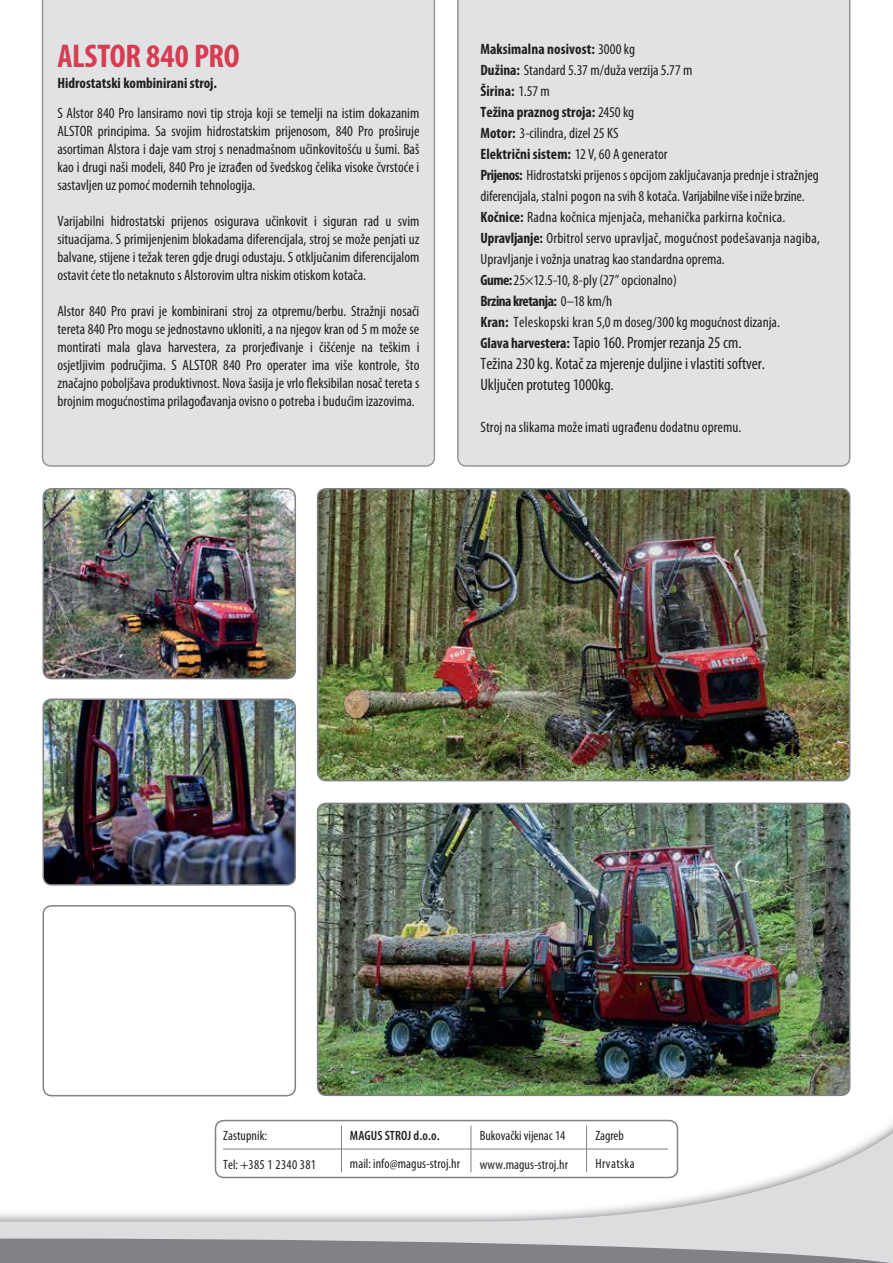
<style>
.page{position:relative;width:893px;height:1263px;background:#fff}
.page>*{position:absolute;margin:0;border:0;box-sizing:border-box;transform-origin:0 0}
.t1{font:700 condensed 33px "Myriad Pro";letter-spacing:-.01em;color:#d63d52}
.t2{font:condensed 16.5px/21px "Myriad Pro";color:#231f20}
.t3{font:condensed 15px/21px "Myriad Pro";color:#231f20;text-align:justify}
.t4{font:700 condensed 15px "Myriad Pro";color:#231f20}
.t5{font:condensed 13.5px/28.5px "Myriad Pro";letter-spacing:.005em;color:#231f20}
.t6{font:condensed 13.5px/27.9px "Myriad Pro";letter-spacing:.03em;color:#231f20}
.s1{font-weight:700}
.s2{font-weight:700;font-size:15px}
.s3{font-weight:600}
</style>
<div class="page">
<div style="left:42px;top:0;width:393px;height:467px;background:#e1e2e3"></div>
<div style="left:457px;top:0;width:393px;height:467px;background:#e1e2e3"></div>
<svg style="left:0;top:1093px;width:893px;height:145px"></svg>
<svg style="left:0;top:1238px;width:893px;height:25px;background:#989a9d"></svg>
<div style="left:215px;top:1120px;width:462px;height:57px;background:#fff;border-radius:9px"></div>
<div style="left:215px;top:1120px;width:463px;height:58px;border:2px solid #808285;border-radius:9px"></div>
<hr style="left:223px;top:1148px;width:445px;height:1px;background:#808285">
<hr style="left:341px;top:1126px;width:1px;height:46px;background:#808285">
<hr style="left:470px;top:1126px;width:1px;height:46px;background:#808285">
<hr style="left:586px;top:1126px;width:1px;height:46px;background:#808285">
<img style="left:43px;top:489px;width:252px;height:190px">
<div style="left:43px;top:488px;width:253px;height:191px;border:2px solid #808285;border-radius:9px"></div>
<img style="left:43px;top:701px;width:252px;height:184px">
<div style="left:43px;top:698px;width:253px;height:187px;border:2px solid #808285;border-radius:9px"></div>
<img style="left:318px;top:489px;width:532px;height:292px">
<div style="left:317px;top:488px;width:533px;height:293px;border:2px solid #808285;border-radius:9px"></div>
<img style="left:318px;top:803px;width:532px;height:292px">
<div style="left:317px;top:803px;width:533px;height:293px;border:2px solid #808285;border-radius:9px"></div>
<div style="left:43px;top:905px;width:253px;height:191px;border:2px solid #808285;border-radius:9px"></div>
<p class="t1" style="left:57px;top:38px;width:184px">ALSTOR 840 PRO</p>
<p class="t4" style="left:57px;top:75px;width:161px">Hidrostatski kombinirani stroj.</p>
<p class="t3" style="left:57px;top:104px;width:364px;line-height:18px">S Alstor 840 Pro lansiramo novi tip stroja koji se temelji na istim dokazanim ALSTOR principima. Sa svojim hidrostatskim prijenosom, 840 Pro proširuje asortiman Alstora i daje vam stroj s nenadmašnom učinkovitošću u šumi. Baš kao i drugi naši modeli, 840 Pro je izrađen od švedskog čelika visoke čvrstoće i sastavljen uz pomoć modernih tehnologija.</p>
<p class="t3" style="left:57px;top:212px;width:363px;line-height:18px">Varijabilni hidrostatski prijenos osigurava učinkovit i siguran rad u svim situacijama. S primijenjenim blokadama diferencijala, stroj se može penjati uz balvane, stijene i težak teren gdje drugi odustaju. S otključanim diferencijalom ostavit ćete tlo netaknuto s Alstorovim ultra niskim otiskom kotača.</p>
<p class="t3" style="left:57px;top:302px;width:364px;line-height:18px">Alstor 840 Pro pravi je kombinirani stroj za otpremu/berbu. Stražnji nosači tereta 840 Pro mogu se jednostavno ukloniti, a na njegov kran od 5 m može se montirati mala glava harvestera, za prorjeđivanje i čišćenje na teškim i osjetljivim područjima. S ALSTOR 840 Pro operater ima više kontrole, što značajno poboljšava produktivnost. Nova šasija je vrlo fleksibilan nosač tereta s brojnim mogućnostima prilagođavanja ovisno o potreba i budućim izazovima.</p>
<p class="t3" style="left:480px;top:39px;width:341px;text-align:left"><span class="s1">Maksimalna nosivost:</span> 3000 kg<br><span class="s1">Dužina:</span> Standard 5.37 m/duža verzija 5.77 m<br><span class="s1">Širina:</span> 1.57 m<br><span class="s1">Težina praznog stroja:</span> 2450 kg<br><span class="s1">Motor:</span> 3-cilindra, dizel 25 KS<br><span class="s1">Električni sistem:</span> 12 V, 60 A generator<br><span class="s1">Prijenos:</span> Hidrostatski prijenos s opcijom zaključavanja prednje i stražnjeg diferencijala, stalni pogon na svih 8 kotača. Varijabilne više i niže brzine.<br><span class="s1">Kočnice:</span> Radna kočnica mjenjača, mehanička parkirna kočnica.<br><span class="s1">Upravljanje:</span> Orbitrol servo upravljač, mogućnost podešavanja nagiba, Upravljanje i vožnja unatrag kao standardna oprema.<br><span class="s1">Gume:</span>25×12.5-10, 8-ply (27” opcionalno)<br><span class="s1">Brzina kretanja:</span> 0–18 km/h<br><span class="s1">Kran:</span> Teleskopski kran 5,0 m doseg/300 kg mogućnost dizanja.</p>
<p class="t2" style="left:480px;top:332px;width:286px"><span class="s2">Glava harvestera:</span> Tapio 160. Promjer rezanja 25 cm.<br>Težina 230 kg. Kotač za mjerenje duljine i vlastiti softver.<br>Uključen protuteg 1000kg.</p>
<p class="t3" style="left:480px;top:417px;width:262px">Stroj na slikama može imati ugrađenu dodatnu opremu.</p>
<p class="t5" style="left:223px;top:1121px;width:94px">Zastupnik:<br>Tel: +385 1 2340 381</p>
<p class="t5" style="left:350px;top:1122px;width:112px;line-height:27.9px"><span class="s3">MAGUS STROJ d.o.o. </span>mail: info@magus-stroj.hr</p>
<p class="t5" style="left:480px;top:1121px;width:90px">Bukovački vijenac 14 www.magus-stroj.hr</p>
<p class="t6" style="left:595px;top:1122px;width:41px">Zagreb<br>Hrvatska</p>
</div>
